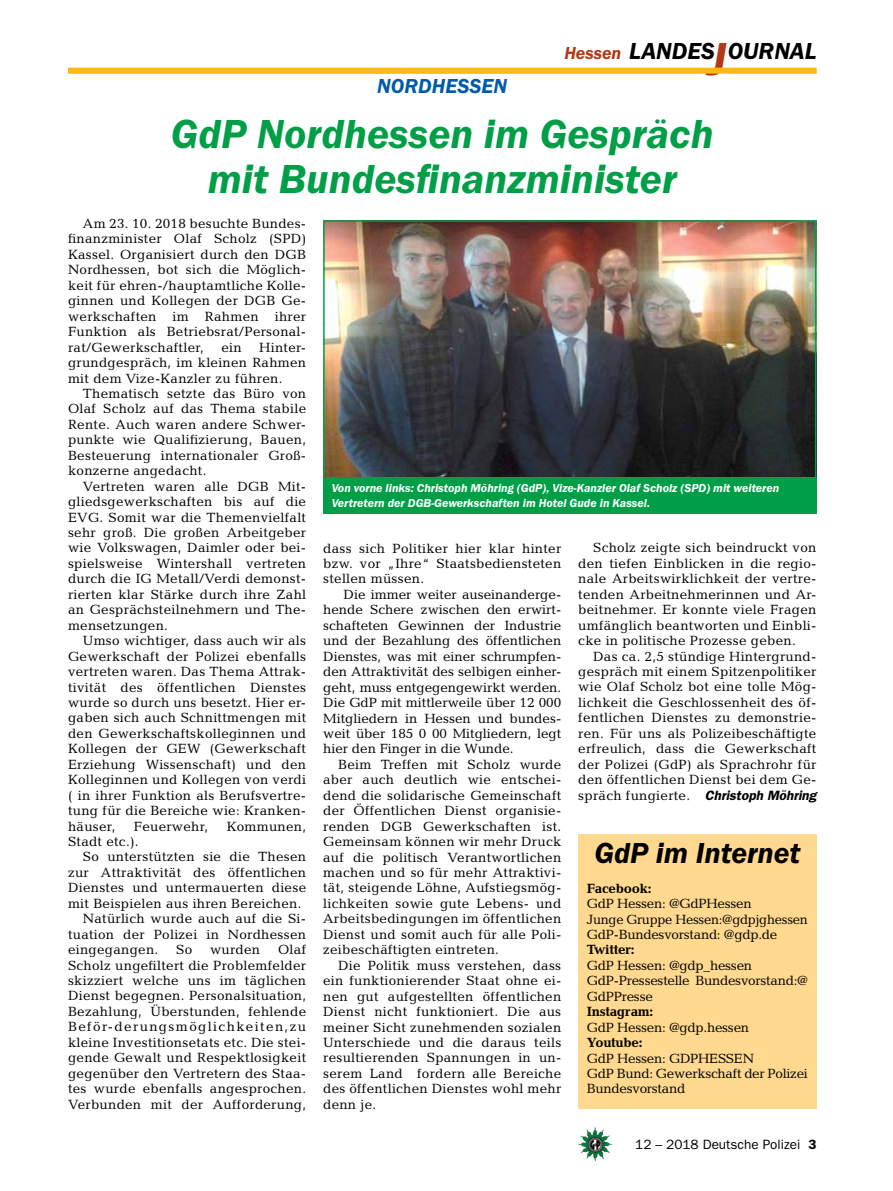
<style>
.page{position:relative;width:893px;height:1191px;background:#fff}
.page>*{position:absolute;margin:0;border:0;box-sizing:border-box;transform-origin:0 0}
.t1{font:italic 600 42px/45px "Franklin Gothic Itc T";color:#009f47;text-align:center}
.t2{font:italic 600 30px "Franklin Gothic Itc T";color:#000}
.t3{font:italic 600 24px "Franklin Gothic Itc T";color:#000}
.t4{font:italic 600 21px "Franklin Gothic Itc T";color:#005baa}
.t5{font:italic 600 18px "Franklin Gothic Itc T";color:#b33916}
.t6{font:13.5px/15.5px "Candida";letter-spacing:.02em;color:#000;text-align:justify}
.t7{font:13.5px/15.5px "Candida";letter-spacing:-.02em;color:#000}
.t8{font:700 13.5px "Candida";letter-spacing:-.02em;color:#000}
.t9{font:13.5px "Franklin Gothic";color:#000}
.t10{font:italic 600 12px/15px "Franklin Gothic Itc T";color:#fff}
.s1{font-size:48px;color:#b33916}
.s2{font-family:"Franklin Gothic";font-weight:600;font-style:italic}
.s3{font-weight:600}
</style>
<div class="page">
<img style="left:578px;top:1127px;width:17px;height:25px">
<div style="left:68px;top:68px;width:748px;height:6px;background:#fdb913"></div>
<img style="left:326px;top:223px;width:487px;height:255px">
<div style="left:323px;top:220px;width:493px;height:263px;border:2px solid #009f47"></div>
<div style="left:323px;top:478px;width:493px;height:36px;background:#009f47"></div>
<div style="left:578px;top:834px;width:238px;height:275px;background:#ffd990"></div>
<h3 class="t4" style="left:377px;top:74px;width:14px">nordhessen</h3>
<h3 class="t5" style="left:564px;top:42px;width:59px">Hessen</h3>
<h3 class="t3" style="left:629px;top:37px;width:189px">LANDES<span class="s1">J</span>OURNAL</h3>
<h1 class="t1" style="left:171px;top:111px;width:544px">GdP Nordhessen im Gespräch mit Bundesfinanzminister</h1>
<p class="t6" style="left:68px;top:216px;width:240px;text-indent:15px">Am 23. 10. 2018 besuchte Bundes&shy;finanzminister Olaf Scholz (SPD)<br>Kassel. Organisiert durch den DGB Nordhessen, bot sich die Möglich&shy;keit für ehren-/hauptamtliche Kolle&shy;ginnen und Kollegen der DGB Ge&shy;werkschaften im Rahmen ihrer Funktion als Betriebsrat/Personal&shy;rat/Gewerkschaftler,</p>
<p class="t6" style="left:68px;top:339px;width:240px;text-indent:191px">Hinter&shy;grundgespräch, im kleinen Rahmen mit dem Vize-Kanzler zu führen.</p>
<p class="t6" style="left:68px;top:386px;width:240px;text-indent:15px">Thematisch setzte das Büro von Olaf Scholz auf das Thema stabile Rente. Auch waren andere Schwer&shy;punkte wie Qualifizierung, Bauen, Besteuerung internationaler Groß&shy;konzerne angedacht.</p>
<p class="t6" style="left:68px;top:478px;width:240px;text-indent:15px">Vertreten waren alle DGB Mit&shy;gliedsgewerkschaften bis auf die EVG. Somit war die Themenvielfalt sehr groß. Die großen Arbeitgeber wie Volkswagen, Daimler oder bei&shy;spielsweise Wintershall vertreten durch die IG Metall/Verdi demonst&shy;rierten klar Stärke durch ihre Zahl an Gesprächsteilnehmern und The&shy;mensetzungen.</p>
<p class="t6" style="left:68px;top:633px;width:240px;text-indent:15px">Umso wichtiger, dass auch wir als Gewerkschaft der Polizei ebenfalls vertreten waren. Das Thema Attrak&shy;tivität des öffentlichen Dienstes wurde so durch uns besetzt. Hier er&shy;gaben sich auch Schnittmengen mit den Gewerkschaftskolleginnen und Kollegen der GEW (Gewerkschaft Erziehung Wissenschaft) und den Kolleginnen und Kollegen von verdi ( in ihrer Funktion als Berufsvertre&shy;tung für die Bereiche wie: Kranken&shy;häuser,</p>
<p class="t6" style="left:221px;top:339px;width:22px">ein</p>
<p class="t6" style="left:134px;top:818px;width:76px">Feuerwehr,</p>
<p class="t6" style="left:227px;top:818px;width:81px">Kommunen,</p>
<p class="t6" style="left:68px;top:833px;width:72px">Stadt etc.).</p>
<p class="t6" style="left:83px;top:849px;width:225px">So unterstützten sie die Thesen</p>
<p class="t6" style="left:68px;top:864px;width:240px">zur Attraktivität des öffentlichen</p>
<p class="t6" style="left:68px;top:880px;width:240px">Dienstes und untermauerten diese</p>
<p class="t6" style="left:68px;top:895px;width:235px">mit Beispielen aus ihren Bereichen.</p>
<p class="t6" style="left:83px;top:911px;width:225px">Natürlich wurde auch auf die Si-</p>
<p class="t6" style="left:68px;top:926px;width:240px">tuation der Polizei in Nordhessen</p>
<p class="t6" style="left:68px;top:942px;width:92px">eingegangen.</p>
<p class="t6" style="left:176px;top:942px;width:18px">So</p>
<p class="t6" style="left:210px;top:942px;width:52px">wurden</p>
<p class="t6" style="left:68px;top:942px;width:240px;text-indent:210px">Olaf Scholz ungefiltert die Problemfelder skizziert welche uns im täglichen Dienst begegnen. Personalsituation, Bezahlung, Überstunden, fehlende Beför-derungsmöglichkeiten,zu kleine Investitionsetats etc. Die stei&shy;gende Gewalt und Respektlosigkeit gegenüber den Vertretern des Staa&shy;tes wurde ebenfalls angesprochen.<br>Verbunden mit der Aufforderung,</p>
<p class="t10" style="left:332px;top:480px;width:449px">Von vorne links: Christoph Möhring (GdP), Vize-Kanzler Olaf Scholz (SPD) mit weiteren<br>Vertretern der DGB-Gewerkschaften im Hotel Gude in Kassel.</p>
<p class="t6" style="left:323px;top:540px;width:240px">dass sich Politiker hier klar hinter bzw. vor „Ihre“ Staatsbediensteten stellen müssen.</p>
<p class="t6" style="left:323px;top:586px;width:240px;text-indent:20px">Die immer weiter auseinanderge&shy;hende Schere zwischen den erwirt&shy;schafteten Gewinnen der Industrie und der Bezahlung des öffentlichen Dienstes, was mit einer schrumpfen&shy;den Attraktivität des selbigen einher&shy;geht, muss entgegengewirkt werden.<br>Die GdP mit mittlerweile über 12 000<br>Mitgliedern in Hessen und bundes&shy;weit über 185 0 00 Mitgliedern, legt hier den Finger in die Wunde.</p>
<p class="t6" style="left:323px;top:756px;width:240px;text-indent:15px">Beim Treffen mit Scholz wurde aber auch deutlich wie entschei&shy;dend die solidarische Gemeinschaft der Öffentlichen Dienst organisie&shy;renden DGB Gewerkschaften ist.<br>Gemeinsam können wir mehr Druck auf die politisch Verantwortlichen machen und so für mehr Attraktivi&shy;tät, steigende Löhne, Aufstiegsmög&shy;lichkeiten sowie gute Lebens- und Arbeitsbedingungen im öffentlichen Dienst und somit auch für alle Poli&shy;zeibeschäftigten eintreten.</p>
<p class="t6" style="left:323px;top:957px;width:240px;text-indent:15px">Die Politik muss verstehen, dass ein funktionierender Staat ohne ei&shy;nen gut aufgestellten öffentlichen Dienst nicht funktioniert. Die aus meiner Sicht zunehmenden sozialen Unterschiede und die daraus teils resultierenden Spannungen in un&shy;serem Land fordern alle Bereiche des öffentlichen Dienstes wohl mehr denn je.</p>
<p class="t6" style="left:578px;top:540px;width:240px;text-indent:15px">Scholz zeigte sich beindruckt von den tiefen Einblicken in die regio&shy;nale Arbeitswirklichkeit der vertre&shy;tenden Arbeitnehmerinnen und Ar&shy;beitnehmer. Er konnte viele Fragen umfänglich beantworten und Einbli&shy;cke in politische Prozesse geben.</p>
<p class="t6" style="left:578px;top:648px;width:240px;text-indent:15px">Das ca. 2,5 stündige Hintergrund&shy;gespräch mit einem Spitzenpolitiker wie Olaf Scholz bot eine tolle Mög&shy;lichkeit die Geschlossenheit des öf&shy;fentlichen Dienstes zu demonstrie&shy;ren. Für uns als Polizeibeschäftigte erfreulich, dass die Gewerkschaft der Polizei (GdP) als Sprachrohr für den öffentlichen Dienst bei dem Ge&shy;spräch fungierte. <span class="s2">Christoph Möhring</span></p>
<h2 class="t2" style="left:594px;top:835px;width:208px">GdP im Internet</h2>
<p class="t8" style="left:587px;top:880px;width:66px">Facebook:</p>
<p class="t7" style="left:587px;top:895px;width:223px">GdP Hessen: @GdPHessen<br>Junge Gruppe Hessen:@gdpjghessen<br>GdP-Bundesvorstand: @gdp.de</p>
<p class="t8" style="left:587px;top:942px;width:49px">Twitter:</p>
<p class="t7" style="left:587px;top:957px;width:223px">GdP Hessen: @gdp_hessen<br>GdP-Pressestelle Bundesvorstand:@<br>GdPPresse</p>
<p class="t8" style="left:587px;top:1004px;width:68px">Instagram:</p>
<p class="t7" style="left:587px;top:1019px;width:164px">GdP Hessen: @gdp.hessen</p>
<p class="t8" style="left:587px;top:1034px;width:57px">Youtube:</p>
<p class="t7" style="left:587px;top:1050px;width:223px">GdP Hessen: GDPHESSEN<br>GdP Bund: Gewerkschaft der Polizei<br>Bundesvorstand</p>
<p class="t9" style="left:635px;top:1136px;width:183px">12 – 2018 Deutsche Polizei <span class="s3">3</span></p>
</div>
